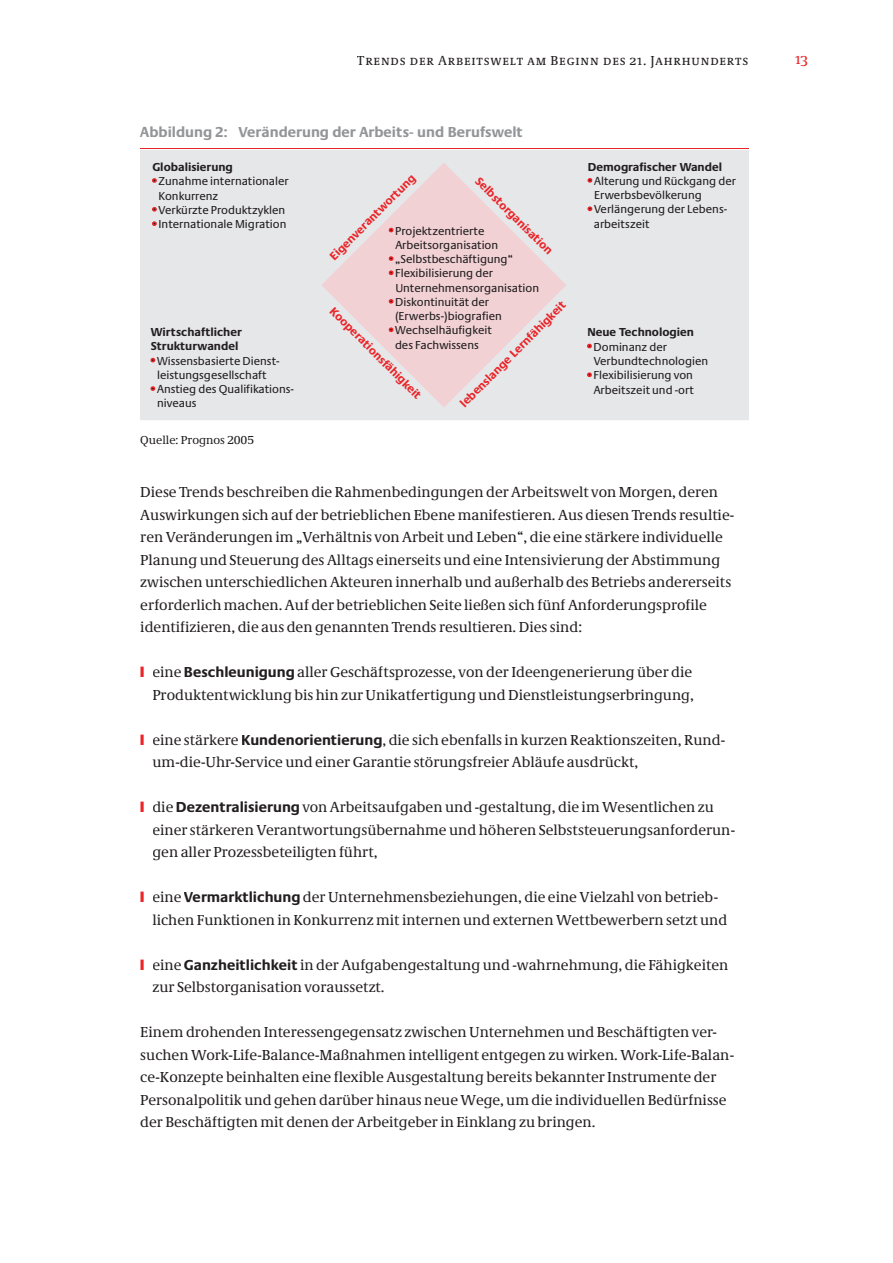
<style>
.page{position:relative;width:893px;height:1263px;background:#fff}
.page>*{position:absolute;margin:0;border:0;box-sizing:border-box;transform-origin:0 0}
.t1{font:15px/22.5px "Neue Demos";color:#231f20}
.t2{font:700 15px "Neue Praxis";color:#939598}
.t3{font:15px "Neue Demos CESC Os F";color:#eb2428}
.t4{font:13.5px "Neue Demos SC Os F";letter-spacing:.06em;color:#231f20}
.t5{font:12px/14.2px "Neue Praxis";color:#231f20}
.t6{font:700 12px "Neue Praxis";color:#eb2428}
.t7{font:700 12px/14.2px "Neue Praxis";color:#231f20}
.t8{font:12px "Neue Demos";color:#231f20}
.s1{color:#eb2428}
.s2{font-family:"Neue Praxis";font-weight:700}
</style>
<div class="page">
<div style="left:140px;top:150px;width:608px;height:270px;background:#e6e7e9"></div>
<svg style="left:321px;top:163px;width:245px;height:244px;background:#ebdbde"></svg>
<svg style="left:152px;top:178px;width:5px;height:5px"></svg>
<svg style="left:152px;top:207px;width:5px;height:5px"></svg>
<svg style="left:152px;top:221px;width:5px;height:5px"></svg>
<svg style="left:588px;top:178px;width:4px;height:5px"></svg>
<svg style="left:588px;top:207px;width:4px;height:4px"></svg>
<svg style="left:151px;top:358px;width:4px;height:4px"></svg>
<svg style="left:151px;top:386px;width:4px;height:5px"></svg>
<svg style="left:587px;top:344px;width:5px;height:4px"></svg>
<svg style="left:587px;top:372px;width:5px;height:5px"></svg>
<svg style="left:389px;top:228px;width:4px;height:4px"></svg>
<svg style="left:389px;top:256px;width:4px;height:5px"></svg>
<svg style="left:389px;top:270px;width:4px;height:5px"></svg>
<svg style="left:389px;top:299px;width:4px;height:5px"></svg>
<svg style="left:389px;top:327px;width:4px;height:5px"></svg>
<hr style="left:140px;top:149px;width:608px;height:1px;background:#eb2428">
<p class="t4" style="left:357px;top:52px;width:393px">Trends der Arbeitswelt am Beginn des 21. Jahrhunderts</p>
<p class="t3" style="left:795px;top:50px;width:14px">13</p>
<p class="t2" style="left:140px;top:123px;width:384px">Abbildung 2: Veränderung der Arbeits- und Berufswelt</p>
<p class="t7" style="left:152px;top:159px;width:82px">Globalisierung</p>
<p class="t5" style="left:159px;top:174px;width:132px;text-indent:-6px">• Zunahme internationaler<br>Konkurrenz</p>
<p class="t5" style="left:152px;top:203px;width:134px">• Verkürzte Produktzyklen</p>
<p class="t5" style="left:152px;top:217px;width:136px">• Internationale Migration</p>
<p class="t7" style="left:151px;top:325px;width:92px">Wirtschaftlicher<br>Strukturwandel</p>
<p class="t5" style="left:151px;top:353px;width:130px;text-align:center">• Wissensbasierte Dienst&shy;leistungsgesellschaft</p>
<p class="t5" style="left:157px;top:382px;width:138px;text-indent:-6px">• Anstieg des Qualifikations&shy;niveaus</p>
<p class="t6" style="left:326px;top:253px;width:117px;rotate:-45deg">Eigenverantwortung</p>
<p class="t6" style="left:482px;top:174px;width:106px;rotate:45deg">Selbstorganisation</p>
<p class="t5" style="left:395px;top:223px;width:104px;text-indent:-6px">• Projektzentrierte<br>Arbeitsorganisation</p>
<p class="t5" style="left:389px;top:252px;width:125px">• „Selbstbeschäftigung“</p>
<p class="t5" style="left:395px;top:266px;width:145px;text-indent:-6px">• Flexibilisierung der<br>Unternehmensorganisation</p>
<p class="t5" style="left:395px;top:295px;width:108px;text-indent:-6px">• Diskontinuität der (Erwerbs-)biografien</p>
<p class="t5" style="left:389px;top:323px;width:104px;text-align:center">• Wechselhäufigkeit des Fachwissens</p>
<p class="t6" style="left:457px;top:400px;width:146px;rotate:-45deg">lebenslange Lernfähigkeit</p>
<p class="t6" style="left:337px;top:304px;width:126px;rotate:45deg">Kooperationsfähigkeit</p>
<p class="t7" style="left:588px;top:159px;width:136px">Demografischer Wandel</p>
<p class="t5" style="left:594px;top:174px;width:143px;text-indent:-6px">• Alterung und Rückgang der<br>Erwerbsbevölkerung</p>
<p class="t5" style="left:594px;top:202px;width:135px;text-indent:-6px">• Verlängerung der Lebens&shy;arbeitszeit</p>
<p class="t7" style="left:587px;top:325px;width:108px">Neue Technologien</p>
<p class="t5" style="left:594px;top:339px;width:116px;text-indent:-6px">• Dominanz der<br>Verbundtechnologien</p>
<p class="t5" style="left:587px;top:368px;width:108px;text-align:center">• Flexibilisierung von<br>Arbeitszeit und -ort</p>
<p class="t8" style="left:140px;top:433px;width:115px">Quelle: Prognos 2005</p>
<p class="t1" style="left:140px;top:481px;width:596px">Diese Trends beschreiben die Rahmenbedingungen der Arbeitswelt von Morgen, deren Auswirkungen sich auf der betrieblichen Ebene manifestieren. Aus diesen Trends resultie&shy;ren Veränderungen im „Verhältnis von Arbeit und Leben“, die eine stärkere individuelle Planung und Steuerung des Alltags einerseits und eine Intensivierung der Abstimmung zwischen unterschiedlichen Akteuren innerhalb und außerhalb des Betriebs andererseits erforderlich machen. Auf der betrieblichen Seite ließen sich fünf Anforderungsprofile identifizieren, die aus den genannten Trends resultieren. Dies sind:</p>
<p class="t1" style="left:140px;top:661px;width:555px;text-align:right"><span class="s1">❙</span> eine <span class="s2">Beschleunigung</span> aller Geschäftsprozesse, von der Ideengenerierung über die<br>Produktentwicklung bis hin zur Unikatfertigung und Dienstleistungserbringung,</p>
<p class="t1" style="left:152px;top:728px;width:574px;text-indent:-12px"><span class="s1">❙</span> eine stärkere <span class="s2">Kundenorientierung</span>, die sich ebenfalls in kurzen Reaktionszeiten, Rund&shy;um-die-Uhr-Service und einer Garantie störungsfreier Abläufe ausdrückt,</p>
<p class="t1" style="left:152px;top:796px;width:584px;text-indent:-12px"><span class="s1">❙</span> die <span class="s2">Dezentralisierung</span> von Arbeitsaufgaben und -gestaltung, die im Wesentlichen zu einer stärkeren Verantwortungsübernahme und höheren Selbststeuerungsanforderun&shy;gen aller Prozessbeteiligten führt,</p>
<p class="t1" style="left:152px;top:886px;width:576px;text-indent:-12px"><span class="s1">❙</span> eine <span class="s2">Vermarktlichung</span> der Unternehmensbeziehungen, die eine Vielzahl von betrieb&shy;lichen Funktionen in Konkurrenz mit internen und externen Wettbewerbern setzt und</p>
<p class="t1" style="left:152px;top:953px;width:577px;text-indent:-12px"><span class="s1">❙</span> eine <span class="s2">Ganzheitlichkeit</span> in der Aufgabengestaltung und -wahrnehmung, die Fähigkeiten zur Selbstorganisation voraussetzt.</p>
<p class="t1" style="left:140px;top:1021px;width:595px">Einem drohenden Interessengegensatz zwischen Unternehmen und Beschäftigten ver&shy;suchen Work-Life-Balance-Maßnahmen intelligent entgegen zu wirken. Work-Life-Balan&shy;ce-Konzepte beinhalten eine flexible Ausgestaltung bereits bekannter Instrumente der Personalpolitik und gehen darüber hinaus neue Wege, um die individuellen Bedürfnisse der Beschäftigten mit denen der Arbeitgeber in Einklang zu bringen.</p>
</div>
